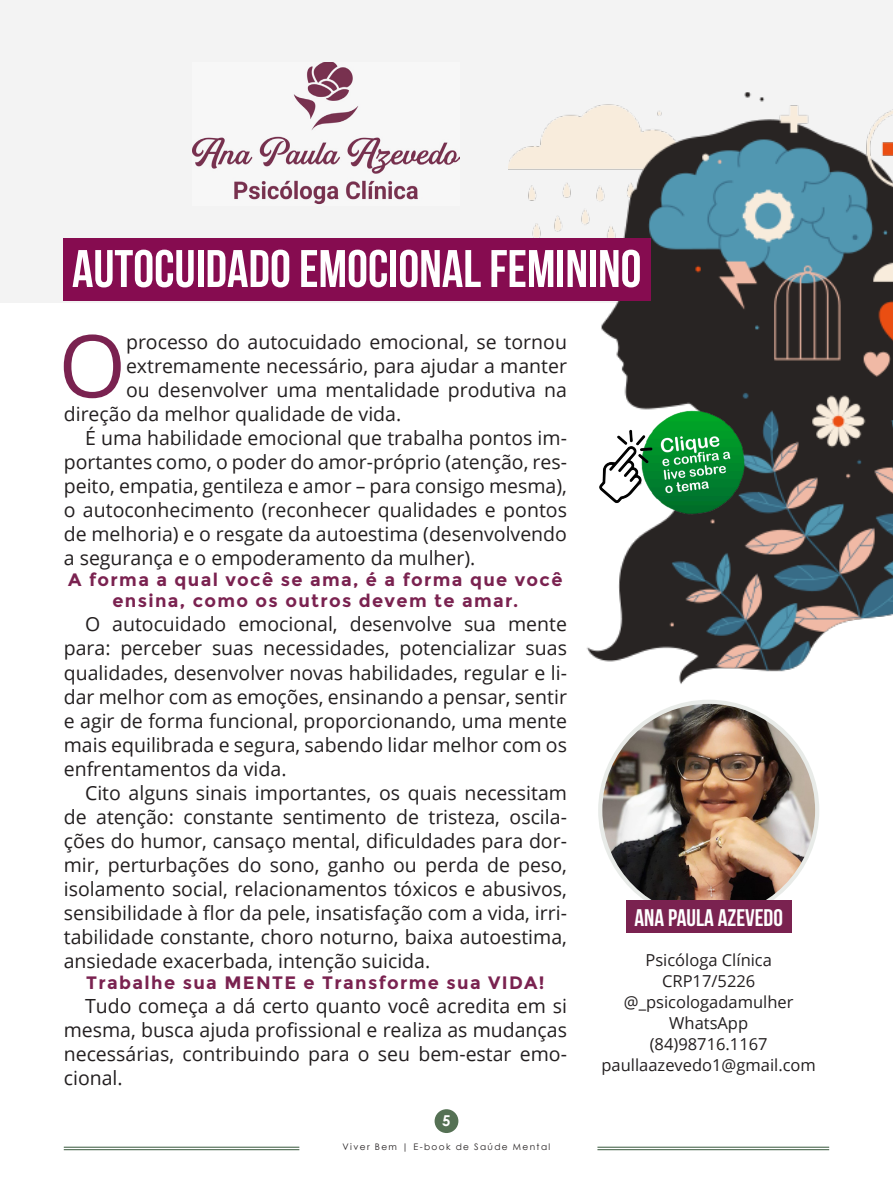
<style>
.page{position:relative;width:893px;height:1191px;background:#fff}
.page>*{position:absolute;margin:0;border:0;box-sizing:border-box;transform-origin:0 0}
.Capitular{font:86.7px "Open Sans";color:#7a2250}
.Retranca{font:700 52.8px "Bebas Neue";color:#fff}
.Assinatura{font:24px "Bebas Neue";color:#fff}
.Ebook{font:19.5px/24px "Open Sans";color:#231f20;text-align:justify}
.Capitular-2{font:19.5px "Open Sans";color:#231f20}
.Retranca-2{font:700 18px/21px "Montserrat";letter-spacing:.075em;color:#7a2250;text-align:center}
.Assinatura-2{font:16.5px "Open Sans";color:#231f20}
.t1{font:700 15px "Century Gothic";color:#fff}
.t2{font:9px "Century Gothic";letter-spacing:.15em;color:#231f20}
</style>
<div class="page">
<hr style="left:64px;top:1147px;width:235px;height:1px;background:#37573b">
<hr style="left:64px;top:1149px;width:235px;height:1px;background:#37573b">
<div style="left:435px;top:1109px;width:23px;height:24px;background:#557154;border-radius:50%"></div>
<hr style="left:597px;top:1147px;width:232px;height:1px;background:#37573b">
<hr style="left:597px;top:1149px;width:232px;height:1px;background:#37573b">
<div style="left:0;top:0;width:893px;height:302px;background:#f3f3f3"></div>
<img style="left:600px;top:702px;width:217px;height:216px;border-radius:108px">
<div style="left:626px;top:900px;width:165px;height:32px;background:#7a2250"></div>
<img style="left:192px;top:63px;width:268px;height:141px">
<img style="left:509px;top:92px;width:384px;height:592px">
<div style="left:64px;top:238px;width:587px;height:62px;background:#860c50"></div>
<img style="left:588px;top:408px;width:162px;height:113px">
<p class="Retranca" style="left:72px;top:240px;width:571px">AUTOCUIDADO EMOCIONAL FEMININO</p>
<p class="Capitular" style="left:58px;top:306px;width:69px">O</p>
<p class="Capitular-2" style="left:126px;top:329px;width:442px">processo do autocuidado emocional, se tornou</p>
<p class="Capitular-2" style="left:126px;top:353px;width:442px">extremamente necessário, para ajudar a manter</p>
<p class="Capitular-2" style="left:126px;top:377px;width:442px">ou desenvolver uma mentalidade produtiva na</p>
<p class="Capitular-2" style="left:64px;top:401px;width:339px">direção da melhor qualidade de vida.</p>
<p class="Ebook" style="left:64px;top:426px;width:505px;text-indent:21px">É uma habilidade emocional que trabalha pontos im&shy;portantes como, o poder do amor-próprio (atenção, res&shy;peito, empatia, gentileza e amor – para consigo mesma), o autoconhecimento (reconhecer qualidades e pontos de melhoria) e o resgate da autoestima (desenvolvendo a segurança e o empoderamento da mulher).</p>
<p class="Retranca-2" style="left:68px;top:569px;width:496px">A forma a qual você se ama, é a forma que você ensina, como os outros devem te amar.</p>
<p class="Ebook" style="left:64px;top:612px;width:505px;text-indent:21px">O autocuidado emocional, desenvolve sua mente para: perceber suas necessidades, potencializar suas qualidades, desenvolver novas habilidades, regular e li&shy;dar melhor com as emoções, ensinando a pensar, sentir e agir de forma funcional, proporcionando, uma mente mais equilibrada e segura, sabendo lidar melhor com os enfrentamentos da vida.</p>
<p class="Ebook" style="left:64px;top:780px;width:505px;text-indent:21px">Cito alguns sinais importantes, os quais necessitam de atenção: constante sentimento de tristeza, oscila&shy;ções do humor, cansaço mental, dificuldades para dor&shy;mir, perturbações do sono, ganho ou perda de peso, isolamento social, relacionamentos tóxicos e abusivos, sensibilidade à flor da pele, insatisfação com a vida, irri&shy;tabilidade constante, choro noturno, baixa autoestima, ansiedade exacerbada, intenção suicida.</p>
<p class="Retranca-2" style="left:86px;top:971px;width:460px">Trabalhe sua MENTE e Transforme sua VIDA!</p>
<p class="Ebook" style="left:64px;top:993px;width:505px;text-indent:21px">Tudo começa a dá certo quanto você acredita em si mesma, busca ajuda profissional e realiza as mudanças necessárias, contribuindo para o seu bem-estar emo&shy;cional.</p>
<p class="t1" style="left:442px;top:1110px;width:10px">5</p>
<p class="t2" style="left:343px;top:1140px;width:209px">Viver Bem | E-book de Saúde Mental</p>
<p class="Assinatura" style="left:634px;top:904px;width:150px">ANA PAULA AZEVEDO</p>
<p class="Assinatura-2" style="left:645px;top:949px;width:128px">Psicóloga Clínica</p>
<p class="Assinatura-2" style="left:662px;top:970px;width:95px">CRP17/5226</p>
<p class="Assinatura-2" style="left:624px;top:991px;width:171px">@_psicologadamulher</p>
<p class="Assinatura-2" style="left:669px;top:1012px;width:80px">WhatsApp</p>
<p class="Assinatura-2" style="left:650px;top:1033px;width:119px">(84)98716.1167</p>
<p class="Assinatura-2" style="left:601px;top:1054px;width:216px">paullaazevedo1@gmail.com</p>
</div>
